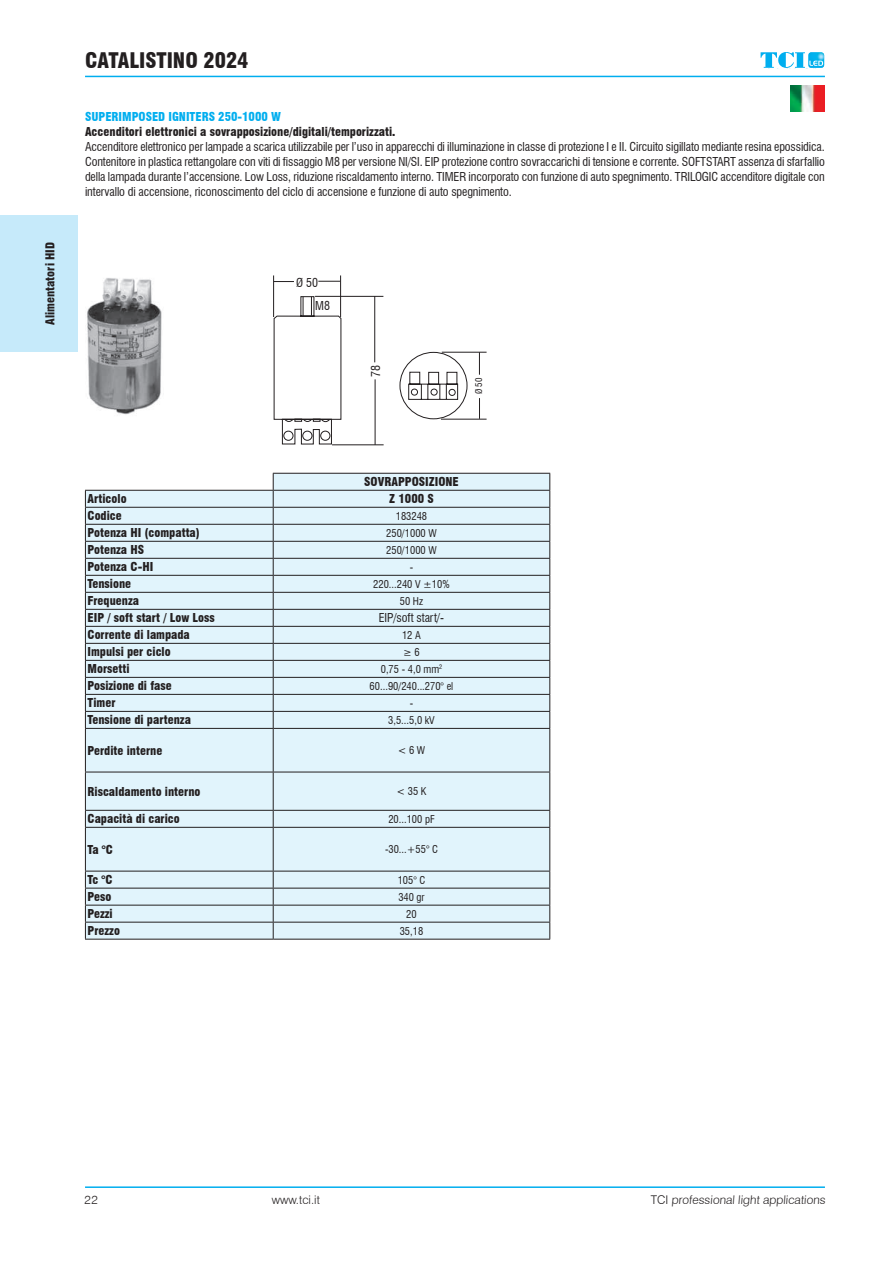
<style>
.page{position:relative;width:893px;height:1263px;background:#fff}
.page>*{position:absolute;margin:0;border:0;box-sizing:border-box;transform-origin:0 0}
.t1{font:900 condensed 21px "Swiss 721 BT";color:#231f20}
.t2{font:condensed 12px/15px "Swiss 721 BT";letter-spacing:-.01em;color:#231f20;text-align:justify}
.t3{font:900 condensed 12px "Swiss 721 BT";color:#231f20}
.t4{font:300 12px "Swiss 721 BT";color:#231f20}
.t5{font:900 condensed 12px "Swiss 721 BT";color:#00aeef}
.t6{font:condensed 10.5px "Swiss 721 BT";color:#231f20}
.t7{font:condensed 9px "Swiss 721 BT";color:#231f20}
</style>
<div class="page">
<hr style="left:85px;top:1186px;width:740px;height:2px;background:#00aeef">
<hr style="left:85px;top:76px;width:740px;height:1px;background:#00aeef">
<div style="left:0;top:215px;width:77px;height:137px;background:#c6eafa"></div>
<img style="left:823px;top:53px;width:1px;height:14px">
<svg style="left:761px;top:52px;width:62px;height:16px"></svg>
<img style="left:790px;top:85px;width:35px;height:26px">
<svg style="left:85px;top:473px;width:464px;height:466px;background:#def1f9"></svg>
<svg style="left:273px;top:474px;width:1px;height:254px"></svg>
<hr style="left:273px;top:729px;width:1px;height:43px;background:#231f20">
<hr style="left:549px;top:729px;width:1px;height:43px;background:#231f20">
<hr style="left:273px;top:772px;width:1px;height:38px;background:#231f20">
<hr style="left:549px;top:772px;width:1px;height:38px;background:#231f20">
<svg style="left:273px;top:811px;width:1px;height:16px"></svg>
<svg style="left:549px;top:811px;width:1px;height:16px"></svg>
<hr style="left:273px;top:828px;width:1px;height:43px;background:#231f20">
<hr style="left:549px;top:828px;width:1px;height:43px;background:#231f20">
<svg style="left:273px;top:872px;width:1px;height:67px"></svg>
<svg style="left:549px;top:872px;width:1px;height:67px"></svg>
<hr style="left:273px;top:541px;width:277px;height:1px;background:#231f20">
<hr style="left:273px;top:558px;width:277px;height:1px;background:#231f20">
<hr style="left:85px;top:575px;width:188px;height:1px;background:#231f20">
<hr style="left:273px;top:575px;width:277px;height:1px;background:#231f20">
<hr style="left:85px;top:592px;width:188px;height:1px;background:#231f20">
<hr style="left:273px;top:592px;width:277px;height:1px;background:#231f20">
<hr style="left:85px;top:609px;width:188px;height:1px;background:#231f20">
<hr style="left:273px;top:609px;width:277px;height:1px;background:#231f20">
<hr style="left:85px;top:626px;width:188px;height:1px;background:#231f20">
<hr style="left:273px;top:626px;width:277px;height:1px;background:#231f20">
<hr style="left:85px;top:643px;width:188px;height:1px;background:#231f20">
<hr style="left:273px;top:643px;width:277px;height:1px;background:#231f20">
<hr style="left:85px;top:660px;width:188px;height:1px;background:#231f20">
<hr style="left:273px;top:660px;width:277px;height:1px;background:#231f20">
<hr style="left:85px;top:677px;width:188px;height:1px;background:#231f20">
<hr style="left:273px;top:677px;width:277px;height:1px;background:#231f20">
<hr style="left:85px;top:694px;width:188px;height:1px;background:#231f20">
<hr style="left:273px;top:694px;width:277px;height:1px;background:#231f20">
<hr style="left:85px;top:711px;width:188px;height:1px;background:#231f20">
<svg style="left:85px;top:491px;width:1px;height:237px"></svg>
<hr style="left:273px;top:711px;width:277px;height:1px;background:#231f20">
<hr style="left:85px;top:728px;width:188px;height:1px;background:#231f20">
<hr style="left:85px;top:729px;width:1px;height:43px;background:#231f20">
<hr style="left:273px;top:728px;width:277px;height:1px;background:#231f20">
<hr style="left:85px;top:772px;width:188px;height:1px;background:#231f20">
<hr style="left:85px;top:772px;width:1px;height:38px;background:#231f20">
<hr style="left:273px;top:772px;width:277px;height:1px;background:#231f20">
<hr style="left:85px;top:810px;width:188px;height:1px;background:#231f20">
<svg style="left:85px;top:811px;width:1px;height:16px"></svg>
<hr style="left:273px;top:810px;width:277px;height:1px;background:#231f20">
<hr style="left:85px;top:827px;width:188px;height:1px;background:#231f20">
<hr style="left:85px;top:828px;width:1px;height:43px;background:#231f20">
<hr style="left:273px;top:827px;width:277px;height:1px;background:#231f20">
<hr style="left:85px;top:871px;width:188px;height:1px;background:#231f20">
<hr style="left:273px;top:871px;width:277px;height:1px;background:#231f20">
<hr style="left:85px;top:888px;width:188px;height:1px;background:#231f20">
<hr style="left:273px;top:888px;width:277px;height:1px;background:#231f20">
<hr style="left:85px;top:905px;width:188px;height:1px;background:#231f20">
<hr style="left:273px;top:905px;width:277px;height:1px;background:#231f20">
<hr style="left:85px;top:922px;width:188px;height:1px;background:#231f20">
<svg style="left:85px;top:871px;width:1px;height:68px"></svg>
<hr style="left:273px;top:922px;width:277px;height:1px;background:#231f20">
<hr style="left:85px;top:939px;width:188px;height:1px;background:#231f20">
<hr style="left:273px;top:939px;width:277px;height:1px;background:#231f20">
<hr style="left:273px;top:473px;width:277px;height:1px;background:#231f20">
<hr style="left:273px;top:490px;width:277px;height:1px;background:#231f20">
<hr style="left:85px;top:507px;width:188px;height:1px;background:#231f20">
<hr style="left:273px;top:507px;width:277px;height:1px;background:#231f20">
<hr style="left:85px;top:524px;width:188px;height:1px;background:#231f20">
<hr style="left:273px;top:524px;width:277px;height:1px;background:#231f20">
<hr style="left:85px;top:541px;width:188px;height:1px;background:#231f20">
<hr style="left:85px;top:558px;width:188px;height:1px;background:#231f20">
<svg style="left:549px;top:474px;width:1px;height:254px"></svg>
<hr style="left:85px;top:490px;width:188px;height:1px;background:#231f20">
<img style="left:87px;top:278px;width:75px;height:137px">
<hr style="left:273px;top:275px;width:1px;height:42px;background:#231f20">
<hr style="left:340px;top:275px;width:1px;height:42px;background:#231f20">
<svg style="left:274px;top:281px;width:20px;height:1px"></svg>
<svg style="left:318px;top:281px;width:22px;height:1px"></svg>
<hr style="left:442px;top:352px;width:45px;height:1px;background:#231f20">
<hr style="left:441px;top:419px;width:46px;height:1px;background:#231f20">
<svg style="left:479px;top:398px;width:1px;height:21px"></svg>
<svg style="left:479px;top:352px;width:1px;height:23px"></svg>
<hr style="left:332px;top:444px;width:52px;height:1px;background:#231f20">
<hr style="left:375px;top:379px;width:1px;height:66px;background:#231f20">
<hr style="left:374px;top:296px;width:1px;height:66px;background:#231f20">
<hr style="left:315px;top:296px;width:68px;height:1px;background:#231f20">
<svg style="left:399px;top:352px;width:69px;height:68px"></svg>
<svg style="left:273px;top:296px;width:69px;height:149px"></svg>
<p class="t3" style="left:43px;top:325px;width:84px;rotate:-90deg">Alimentatori HID</p>
<h1 class="t1" style="left:85px;top:47px;width:165px">CATALISTINO 2024</h1>
<p class="t5" style="left:85px;top:109px;width:197px">SUPERIMPOSED IGNITERS 250-1000 W</p>
<p class="t3" style="left:85px;top:124px;width:312px">Accenditori elettronici a sovrapposizione/digitali/temporizzati.</p>
<p class="t2" style="left:85px;top:139px;width:741px">Accenditore elettronico per lampade a scarica utilizzabile per l’uso in apparecchi di illuminazione in classe di protezione I e II. Circuito sigillato mediante resina epossidica.<br>Contenitore in plastica rettangolare con viti di fissaggio M8 per versione NI/SI. EIP protezione contro sovraccarichi di tensione e corrente. SOFTSTART assenza di sfarfallio della lampada durante l’accensione. Low Loss, riduzione riscaldamento interno. TIMER incorporato con funzione di auto spegnimento. TRILOGIC accenditore digitale con intervallo di accensione, riconoscimento del ciclo di accensione e funzione di auto spegnimento.</p>
<p class="t2" style="left:315px;top:271px;width:16px;line-height:23.1px;text-indent:-19px">Ø 50<br>M8</p>
<p class="t2" style="left:368px;top:377px;width:13px;rotate:-90deg">78</p>
<p class="t7" style="left:473px;top:394px;width:18px;rotate:-90deg">Ø 50</p>
<p class="t3" style="left:364px;top:475px;width:96px">SOVRAPPOSIZIONE</p>
<p class="t3" style="left:88px;top:492px;width:41px">Articolo</p>
<p class="t3" style="left:389px;top:492px;width:46px">Z 1000 S</p>
<p class="t3" style="left:88px;top:509px;width:36px">Codice</p>
<p class="t6" style="left:396px;top:510px;width:33px">183248</p>
<p class="t3" style="left:88px;top:526px;width:114px">Potenza HI (compatta)</p>
<p class="t6" style="left:386px;top:527px;width:52px">250/1000 W</p>
<p class="t3" style="left:88px;top:543px;width:58px">Potenza HS</p>
<p class="t6" style="left:386px;top:544px;width:52px">250/1000 W</p>
<p class="t3" style="left:88px;top:560px;width:67px">Potenza C-HI</p>
<p class="t6" style="left:410px;top:561px;width:5px">-</p>
<p class="t3" style="left:88px;top:577px;width:45px">Tensione</p>
<p class="t6" style="left:373px;top:578px;width:78px">220...240 V ±10%</p>
<p class="t3" style="left:88px;top:594px;width:53px">Frequenza</p>
<p class="t6" style="left:400px;top:595px;width:25px">50 Hz</p>
<p class="t3" style="left:88px;top:611px;width:129px">EIP / soft start / Low Loss</p>
<p class="t2" style="left:379px;top:610px;width:67px">EIP/soft start/-</p>
<p class="t3" style="left:88px;top:628px;width:104px">Corrente di lampada</p>
<p class="t6" style="left:402px;top:629px;width:20px">12 A</p>
<p class="t3" style="left:88px;top:645px;width:85px">Impulsi per ciclo</p>
<p class="t6" style="left:403px;top:646px;width:18px">≥ 6</p>
<p class="t3" style="left:88px;top:662px;width:44px">Morsetti</p>
<p class="t6" style="left:381px;top:663px;width:63px">0,75 - 4,0 mm<sup>2</sup></p>
<p class="t3" style="left:88px;top:679px;width:86px">Posizione di fase</p>
<p class="t6" style="left:370px;top:680px;width:85px">60...90/240...270° el</p>
<p class="t3" style="left:88px;top:696px;width:29px">Timer</p>
<p class="t6" style="left:410px;top:697px;width:5px">-</p>
<p class="t3" style="left:88px;top:713px;width:105px">Tensione di partenza</p>
<p class="t6" style="left:388px;top:714px;width:48px">3,5...5,0 kV</p>
<p class="t3" style="left:88px;top:743px;width:76px">Perdite interne</p>
<p class="t6" style="left:398px;top:744px;width:29px">&lt; 6 W</p>
<p class="t3" style="left:88px;top:784px;width:114px">Riscaldamento interno</p>
<p class="t6" style="left:396px;top:785px;width:32px">&lt; 35 K</p>
<p class="t3" style="left:88px;top:812px;width:94px">Capacità di carico</p>
<p class="t6" style="left:388px;top:813px;width:48px">20...100 pF</p>
<p class="t3" style="left:88px;top:842px;width:27px">Ta °C</p>
<p class="t6" style="left:385px;top:843px;width:55px">-30...+55° C</p>
<p class="t3" style="left:88px;top:873px;width:27px">Tc °C</p>
<p class="t6" style="left:398px;top:873px;width:29px">105° C</p>
<p class="t3" style="left:88px;top:890px;width:25px">Peso</p>
<p class="t6" style="left:398px;top:890px;width:28px">340 gr</p>
<p class="t3" style="left:88px;top:907px;width:27px">Pezzi</p>
<p class="t6" style="left:406px;top:907px;width:12px">20</p>
<p class="t3" style="left:88px;top:924px;width:34px">Prezzo</p>
<p class="t6" style="left:400px;top:924px;width:25px">35,18</p>
<p class="t4" style="left:84px;top:1192px;width:15px">22</p>
<p class="t4" style="left:272px;top:1192px;width:50px">www.tci.it</p>
<p class="t4" style="left:651px;top:1192px;width:177px">TCI professional light applications</p>
</div>
